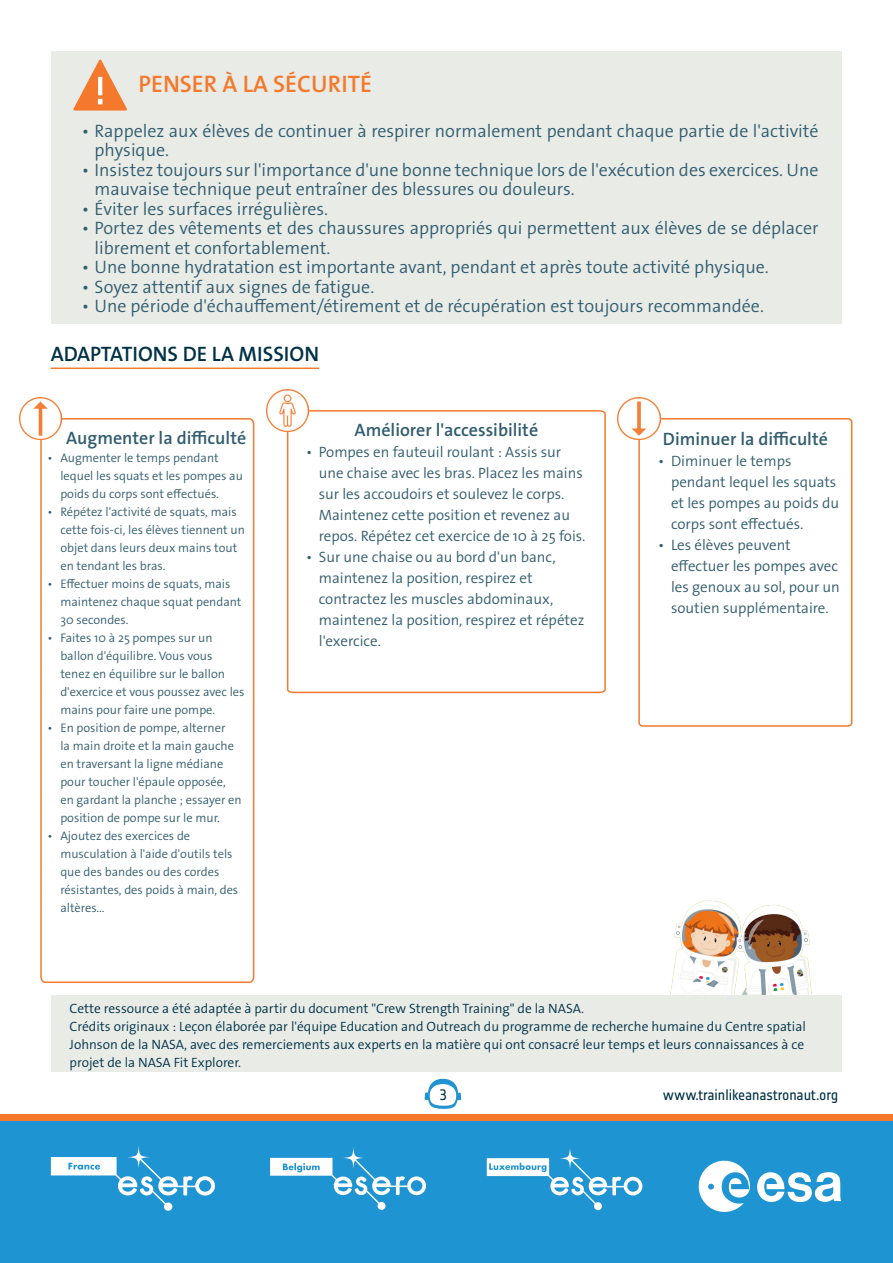
<style>
.page{position:relative;width:893px;height:1263px;background:#fff}
.page>*{position:absolute;margin:0;border:0;box-sizing:border-box;transform-origin:0 0}
.Body_text{font:600 24px "The Sans Os F";color:#f4792d}
.Title_underlined_orange{font:600 21px "The Sans Os F";color:#003146}
.t1{font:300 18px/19.5px "The Sans Os F";color:#325d6f}
.Body_text-2{font:600 18px "The Sans Os F";color:#325d6f}
.t2{font:300 15px/21px "The Sans Os F";color:#325d6f}
.t3{font:15px "Notes Esa";letter-spacing:-.005em;color:#003146}
.Body_text-3{font:300 13.5px/18px "The Sans Os F";color:#003146;text-align:justify}
.t4{font:300 12.45px/18px "The Sans Os F";color:#325d6f}
</style>
<div class="page">
<div style="left:0;top:1120px;width:893px;height:143px;background:#1f94d2"></div>
<div style="left:0;top:1114px;width:893px;height:6px;background:#f4792d"></div>
<svg style="left:425px;top:1079px;width:36px;height:30px"></svg>
<svg style="left:757px;top:1172px;width:84px;height:30px"></svg>
<svg style="left:698px;top:1160px;width:52px;height:52px"></svg>
<svg style="left:51px;top:1146px;width:164px;height:65px"></svg>
<svg style="left:270px;top:1147px;width:156px;height:63px"></svg>
<svg style="left:487px;top:1148px;width:155px;height:62px"></svg>
<div style="left:51px;top:51px;width:791px;height:272px;background:#e8ebe6"></div>
<svg style="left:73px;top:59px;width:54px;height:52px"></svg>
<hr style="left:51px;top:368px;width:268px;height:1px;background:#f4792d">
<div style="left:51px;top:995px;width:790px;height:77px;background:#e8ebe6"></div>
<svg style="left:638px;top:417px;width:215px;height:310px"></svg>
<img style="left:617px;top:397px;width:43px;height:42px">
<svg style="left:286px;top:410px;width:320px;height:284px"></svg>
<img style="left:266px;top:389px;width:43px;height:43px">
<svg style="left:40px;top:418px;width:215px;height:565px"></svg>
<img style="left:19px;top:397px;width:43px;height:43px">
<img style="left:670px;top:900px;width:142px;height:95px">
<p class="Body_text" style="left:138px;top:69px;width:235px">PENSER À LA SÉCURITÉ</p>
<p class="t1" style="left:95px;top:121px;width:725px;text-indent:-13px">• Rappelez aux élèves de continuer à respirer normalement pendant chaque partie de l'activité physique.</p>
<p class="t1" style="left:95px;top:160px;width:725px;text-indent:-13px">• Insistez toujours sur l'importance d'une bonne technique lors de l'exécution des exercices. Une mauvaise technique peut entraîner des blessures ou douleurs.</p>
<p class="t1" style="left:82px;top:199px;width:248px">• Éviter les surfaces irrégulières.</p>
<p class="t1" style="left:95px;top:218px;width:725px;text-indent:-13px">• Portez des vêtements et des chaussures appropriés qui permettent aux élèves de se déplacer librement et confortablement.</p>
<p class="t1" style="left:82px;top:257px;width:688px">• Une bonne hydratation est importante avant, pendant et après toute activité physique.</p>
<p class="t1" style="left:82px;top:277px;width:294px">• Soyez attentif aux signes de fatigue.</p>
<p class="t1" style="left:82px;top:296px;width:684px">• Une période d'échauffement/étirement et de récupération est toujours recommandée.</p>
<p class="Title_underlined_orange" style="left:51px;top:340px;width:270px">ADAPTATIONS DE LA MISSION</p>
<p class="Body_text-2" style="left:66px;top:426px;width:182px">Augmenter la difficulté</p>
<p class="t4" style="left:60px;top:449px;width:184px;text-indent:-13px">• Augmenter le temps pendant lequel les squats et les pompes au poids du corps sont effectués.</p>
<p class="t4" style="left:60px;top:503px;width:186px;text-indent:-13px">• Répétez l'activité de squats, mais cette fois-ci, les élèves tiennent un objet dans leurs deux mains tout en tendant les bras.</p>
<p class="t4" style="left:60px;top:575px;width:183px;text-indent:-13px">• Effectuer moins de squats, mais maintenez chaque squat pendant<br>30 secondes.</p>
<p class="t4" style="left:60px;top:629px;width:186px;text-indent:-13px">• Faites 10 à 25 pompes sur un ballon d'équilibre. Vous vous tenez en équilibre sur le ballon d'exercice et vous poussez avec les mains pour faire une pompe.</p>
<p class="t4" style="left:60px;top:719px;width:183px;text-indent:-13px">• En position de pompe, alterner<br>la main droite et la main gauche en traversant la ligne médiane pour toucher l'épaule opposée, en gardant la planche ; essayer en position de pompe sur le mur.</p>
<p class="t4" style="left:60px;top:827px;width:179px;text-indent:-13px">• Ajoutez des exercices de musculation à l'aide d'outils tels que des bandes ou des cordes résistantes, des poids à main, des altères...</p>
<p class="Body_text-2" style="left:355px;top:418px;width:185px">Améliorer l'accessibilité</p>
<p class="t2" style="left:319px;top:442px;width:268px;text-indent:-13px">• Pompes en fauteuil roulant : Assis sur une chaise avec les bras. Placez les mains sur les accoudoirs et soulevez le corps.<br>Maintenez cette position et revenez au repos. Répétez cet exercice de 10 à 25 fois.</p>
<p class="t2" style="left:319px;top:547px;width:267px;text-indent:-13px">• Sur une chaise ou au bord d'un banc, maintenez la position, respirez et contractez les muscles abdominaux, maintenez la position, respirez et répétez l'exercice.</p>
<p class="Body_text-2" style="left:663px;top:428px;width:167px">Diminuer la difficulté</p>
<p class="t2" style="left:671px;top:451px;width:170px;text-indent:-13px">• Diminuer le temps pendant lequel les squats et les pompes au poids du corps sont effectués.</p>
<p class="t2" style="left:671px;top:535px;width:170px;text-indent:-13px">• Les élèves peuvent effectuer les pompes avec les genoux au sol, pour un soutien supplémentaire.</p>
<p class="Body_text-3" style="left:70px;top:999px;width:516px">Cette ressource a été adaptée à partir du document "Crew Strength Training" de la NASA.</p>
<p class="Body_text-3" style="left:70px;top:1017px;width:738px">Crédits originaux : Leçon élaborée par l'équipe Education and Outreach du programme de recherche humaine du Centre spatial Johnson de la NASA, avec des remerciements aux experts en la matière qui ont consacré leur temps et leurs connaissances à ce projet de la NASA Fit Explorer.</p>
<p class="t3" style="left:440px;top:1086px;width:9px">3</p>
<p class="t3" style="left:663px;top:1086px;width:177px">www.trainlikeanastronaut.org</p>
</div>
